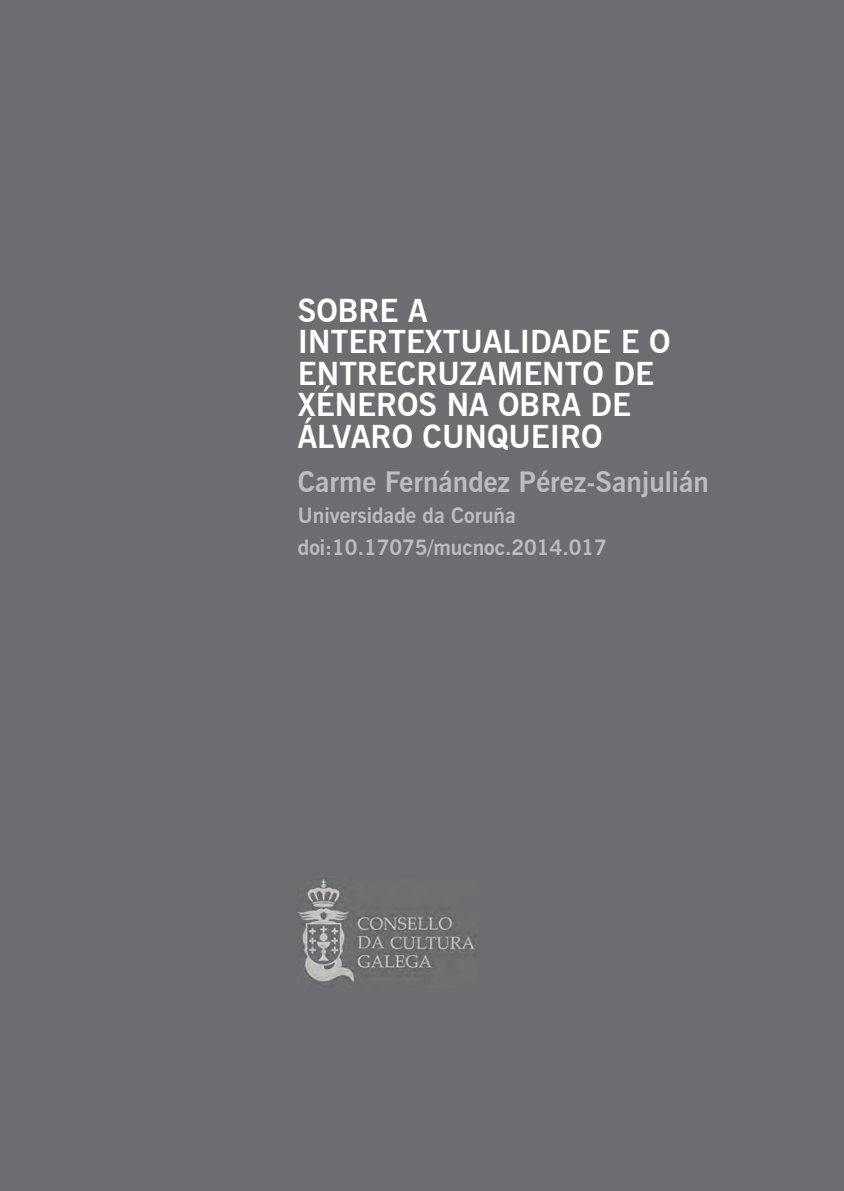
<style>
.page{position:relative;width:844px;height:1191px;background:#fff}
.page>*{position:absolute;margin:0;border:0;box-sizing:border-box;transform-origin:0 0}
.t1{font:700 31.5px/31.5px "News Gothic BT";color:#fff}
.t2{font:700 28px "News Gothic BT";color:#bcbdc0}
.t3{font:700 21px/31.5px "News Gothic BT";color:#bcbdc0}
</style>
<div class="page">
<div style="left:0;top:0;width:843px;height:1191px;background:#6c6d70"></div>
<img style="left:298px;top:879px;width:178px;height:104px">
<p class="t1" style="left:298px;top:294px;width:374px">SOBRE A<br>INTERTEXTUALIDADE E O<br>ENTRECRUZAMENTO DE<br>XÉNEROS NA OBRA DE<br>ÁLVARO CUNQUEIRO</p>
<p class="t2" style="left:298px;top:464px;width:412px">Carme Fernández Pérez-Sanjulián</p>
<p class="t3" style="left:298px;top:499px;width:310px">Universidade da Coruña doi:10.17075/mucnoc.2014.017</p>
</div>
